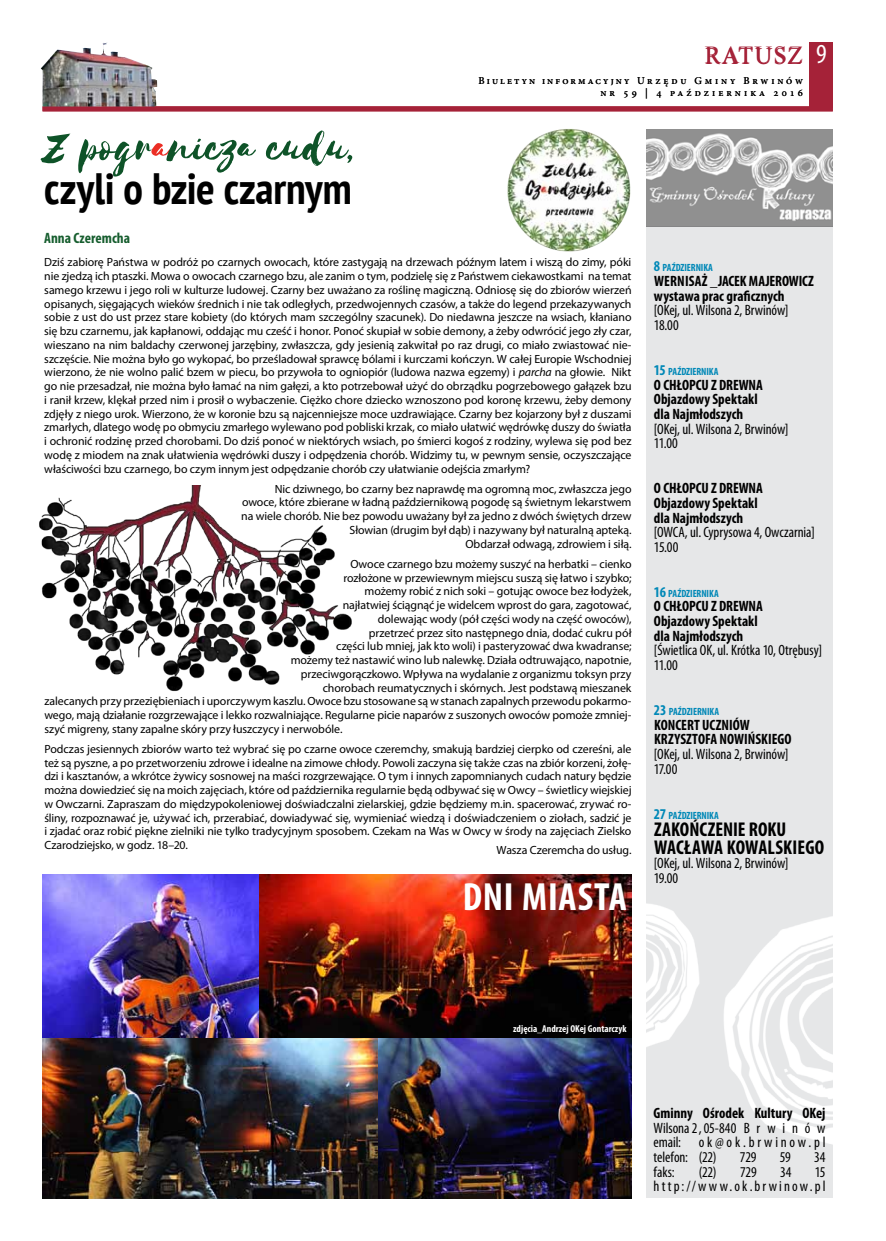
<style>
.page{position:relative;width:886px;height:1241px;background:#fff}
.page>*{position:absolute;margin:0;border:0;box-sizing:border-box;transform-origin:0 0}
.t1{font:50px "Selima";letter-spacing:-.005em;color:#0e5328}
.t2{font:700 condensed 43.75px "PT Sans";letter-spacing:-.005em;color:#000}
.t3{font:700 condensed 39.5px "Myriad Pro";letter-spacing:.015em;color:#fff}
.t4{font:24.38px "Times New Roman";letter-spacing:.05em;color:#a52238}
.t5{font:24.38px "Minion Pro";color:#a52238}
.t6{font:700 condensed 20px/17.5px "Myriad Pro";letter-spacing:.005em;color:#000}
.t7{font:condensed 15px/14.6px "Myriad Pro";letter-spacing:-.005em;color:#000}
.t8{font:700 condensed 15px/14.6px "Myriad Pro";color:#000}
.t9{font:condensed 15px/14.6px "Myriad Pro";letter-spacing:.145em;color:#000;text-align:right}
.t10{font:700 condensed 15px "Myriad Pro";color:#175e2f}
.t11{font:11.88px/13.8px "Myriad Pro";letter-spacing:-.005em;color:#000;text-align:justify}
.t12{font:700 condensed 10.5px "Myriad Pro";letter-spacing:-.01em;color:#0088b7}
.t13{font:10.5px/12.6px "Minion Pro";letter-spacing:.27em;color:#000;text-align:right}
.t14{font:700 condensed 10px "Myriad Pro";color:#fff}
.s1{font-family:"Myriad Pro";font-stretch:condensed;font-size:27.5px;color:#fff}
.s2{color:#eb2e25}
.s3{font-style:italic}
.s4{font-size:15px}
</style>
<div class="page">
<div style="left:810px;top:43px;width:23px;height:65px;background:#a52238"></div>
<div style="left:43px;top:106px;width:790px;height:5px;background:#a52238"></div>
<img style="left:41px;top:48px;width:116px;height:58px">
<div style="left:647px;top:226px;width:186px;height:972px;background:#e6e7e8"></div>
<img style="left:646px;top:839px;width:186px;height:359px">
<img style="left:631px;top:858px;width:100px;height:231px">
<img style="left:646px;top:129px;width:186px;height:97px">
<img style="left:43px;top:874px;width:217px;height:164px">
<img style="left:260px;top:874px;width:371px;height:164px">
<img style="left:43px;top:1038px;width:588px;height:160px">
<img style="left:507px;top:129px;width:124px;height:123px">
<img style="left:39px;top:485px;width:313px;height:207px">
<h3 class="t4" style="left:705px;top:38px;width:123px">RATUSZ <span class="s1">9</span></h3>
<p class="t13" style="left:478px;top:74px;width:326px">Biuletyn informacyjny Urzędu Gminy Brwinów nr 59 | 4 października 2016</p>
<h3 class="t5" style="left:705px;top:39px;width:18px">ratu</h3>
<h3 class="t5" style="left:774px;top:39px;width:29px">sz</h3>
<h1 class="t1" style="left:44px;top:119px;width:314px">Z pogr<span class="s2">a</span>nicza cudu,</h1>
<h2 class="t2" style="left:44px;top:159px;width:309px">czyli o bzie czarnym</h2>
<p class="t10" style="left:44px;top:228px;width:87px">Anna Czeremcha</p>
<p class="t11" style="left:44px;top:255px;width:589px">Dziś zabiorę Państwa w podróż po czarnych owocach, które zastygają na drzewach późnym latem i wiszą do zimy, póki nie zjedzą ich ptaszki. Mowa o owocach czarnego bzu, ale zanim o tym, podzielę się z Państwem ciekawostkami na temat samego krzewu i jego roli w kulturze ludowej. Czarny bez uważano za roślinę magiczną. Odniosę się do zbiorów wierzeń opisanych, sięgających wieków średnich i nie tak odległych, przedwojennych czasów, a także do legend przekazywanych sobie z ust do ust przez stare kobiety (do których mam szczególny szacunek). Do niedawna jeszcze na wsiach, kłaniano się bzu czarnemu, jak kapłanowi, oddając mu cześć i honor. Ponoć skupiał w sobie demony, a żeby odwrócić jego zły czar, wieszano na nim baldachy czerwonej jarzębiny, zwłaszcza, gdy jesienią zakwitał po raz drugi, co miało zwiastować nie&shy;szczęście. Nie można było go wykopać, bo prześladował sprawcę bólami i kurczami kończyn. W całej Europie Wschodniej wierzono, że nie wolno palić bzem w piecu, bo przywoła to ogniopiór (ludowa nazwa egzemy) i <span class="s3">parcha</span> na głowie. Nikt go nie przesadzał, nie można było łamać na nim gałęzi, a kto potrzebował użyć do obrządku pogrzebowego gałązek bzu i ranił krzew, klękał przed nim i prosił o wybaczenie. Ciężko chore dziecko wznoszono pod koronę krzewu, żeby demony zdjęły z niego urok. Wierzono, że w koronie bzu są najcenniejsze moce uzdrawiające. Czarny bez kojarzony był z duszami zmarłych, dlatego wodę po obmyciu zmarłego wylewano pod pobliski krzak, co miało ułatwić wędrówkę duszy do światła i ochronić rodzinę przed chorobami. Do dziś ponoć w niektórych wsiach, po śmierci kogoś z rodziny, wylewa się pod bez wodę z miodem na znak ułatwienia wędrówki duszy i odpędzenia chorób. Widzimy tu, w pewnym sensie, oczyszczające właściwości bzu czarnego, bo czym innym jest odpędzanie chorób czy ułatwianie odejścia zmarłym?</p>
<p class="t11" style="left:241px;top:481px;width:392px;text-align:right">Nic dziwnego, bo czarny bez naprawdę ma ogromną moc, zwłaszcza jego owoce, które zbierane w ładną październikową pogodę są świetnym lekarstwem na wiele chorób. Nie bez powodu uważany był za jedno z dwóch świętych drzew Słowian (drugim był dąb) i nazywany był naturalną apteką.<br>Obdarzał odwagą, zdrowiem i siłą.</p>
<p class="t11" style="left:350px;top:556px;width:283px">Owoce czarnego bzu możemy suszyć na herbatki – cienko</p>
<p class="t11" style="left:343px;top:570px;width:290px">rozłożone w przewiewnym miejscu suszą się łatwo i szybko;</p>
<p class="t11" style="left:364px;top:584px;width:268px">możemy robić z nich soki – gotując owoce bez łodyżek,</p>
<p class="t11" style="left:343px;top:598px;width:290px">najłatwiej ściągnąć je widelcem wprost do gara, zagotować,</p>
<p class="t11" style="left:378px;top:611px;width:255px">dolewając wody (pół części wody na część owoców),</p>
<p class="t11" style="left:369px;top:625px;width:264px">przetrzeć przez sito następnego dnia, dodać cukru pół</p>
<p class="t11" style="left:336px;top:639px;width:297px">części lub mniej, jak kto woli) i pasteryzować dwa kwadranse;</p>
<p class="t11" style="left:291px;top:653px;width:342px">możemy też nastawić wino lub nalewkę. Działa odtruwająco, napotnie,</p>
<p class="t11" style="left:301px;top:666px;width:332px">przeciwgorączkowo. Wpływa na wydalanie z organizmu toksyn przy</p>
<p class="t11" style="left:323px;top:680px;width:310px">chorobach reumatycznych i skórnych. Jest podstawą mieszanek</p>
<p class="t11" style="left:44px;top:694px;width:589px">zalecanych przy przeziębieniach i uporczywym kaszlu. Owoce bzu stosowane są w stanach zapalnych przewodu pokarmo-</p>
<p class="t11" style="left:44px;top:708px;width:589px">wego, mają działanie rozgrzewające i lekko rozwalniające. Regularne picie naparów z suszonych owoców pomoże zmniej-</p>
<p class="t11" style="left:44px;top:721px;width:300px">szyć migreny, stany zapalne skóry przy łuszczycy i nerwobóle.</p>
<p class="t11" style="left:44px;top:741px;width:589px">Podczas jesiennych zbiorów warto też wybrać się po czarne owoce czeremchy, smakują bardziej cierpko od czereśni, ale też są pyszne, a po przetworzeniu zdrowe i idealne na zimowe chłody. Powoli zaczyna się także czas na zbiór korzeni, żołę&shy;dzi i kasztanów, a wkrótce żywicy sosnowej na maści rozgrzewające. O tym i innych zapomnianych cudach natury będzie można dowiedzieć się na moich zajęciach, które od października regularnie będą odbywać się w Owcy – świetlicy wiejskiej w Owczarni. Zapraszam do międzypokoleniowej doświadczalni zielarskiej, gdzie będziemy m.in. spacerować, zrywać ro&shy;śliny, rozpoznawać je, używać ich, przerabiać, dowiadywać się, wymieniać wiedzą i doświadczeniem o ziołach, sadzić je i zjadać oraz robić piękne zielniki nie tylko tradycyjnym sposobem. Czekam na Was w Owcy w środy na zajęciach Zielsko Czarodziejsko, w godz. 18–20.</p>
<p class="t11" style="left:497px;top:843px;width:136px">Wasza Czeremcha do usług.</p>
<h3 class="t3" style="left:463px;top:872px;width:166px">DNI MIASTA</h3>
<p class="t12" style="left:654px;top:261px;width:61px"><span class="s4">8</span> PAŹDZIERNIKA</p>
<p class="t8" style="left:654px;top:273px;width:161px">WERNISAŻ _JACEK MAJEROWICZ wystawa prac graficznych</p>
<p class="t7" style="left:654px;top:303px;width:136px">[OKej, ul. Wilsona 2, Brwinów]<br>18.00</p>
<p class="t12" style="left:654px;top:365px;width:66px"><span class="s4">15</span> PAŹDZIERNIKA</p>
<p class="t8" style="left:654px;top:377px;width:110px">O CHŁOPCU Z DREWNA<br>Objazdowy Spektakl dla Najmłodszych</p>
<p class="t7" style="left:654px;top:421px;width:136px">[OKej, ul. Wilsona 2, Brwinów]<br>11.00</p>
<p class="t8" style="left:654px;top:480px;width:110px">O CHŁOPCU Z DREWNA<br>Objazdowy Spektakl dla Najmłodszych</p>
<p class="t7" style="left:654px;top:524px;width:162px">[OWCA, ul. Cyprysowa 4, Owczarnia]<br>15.00</p>
<p class="t12" style="left:654px;top:586px;width:66px"><span class="s4">16</span> PAŹDZIERNIKA</p>
<p class="t8" style="left:654px;top:598px;width:110px">O CHŁOPCU Z DREWNA<br>Objazdowy Spektakl dla Najmłodszych</p>
<p class="t7" style="left:654px;top:642px;width:170px">[Świetlica OK, ul. Krótka 10, Otrębusy]<br>11.00</p>
<p class="t12" style="left:654px;top:704px;width:67px"><span class="s4">23</span> PAŹDZIERNIKA</p>
<p class="t8" style="left:654px;top:717px;width:139px">KONCERT UCZNIÓW<br>KRZYSZTOFA NOWIŃSKIEGO</p>
<p class="t7" style="left:654px;top:746px;width:136px">[OKej, ul. Wilsona 2, Brwinów]<br>17.00</p>
<p class="t12" style="left:654px;top:808px;width:66px"><span class="s4">27</span> PAŹDZIERNIKA</p>
<h3 class="t6" style="left:654px;top:820px;width:172px">ZAKOŃCZENIE ROKU<br>WACŁAWA KOWALSKIEGO</h3>
<p class="t7" style="left:654px;top:855px;width:136px">[OKej, ul. Wilsona 2, Brwinów]<br>19.00</p>
<p class="t14" style="left:513px;top:1022px;width:115px">zdjęcia_Andrzej OKej Gontarczyk</p>
<p class="t8" style="left:654px;top:1105px;width:173px">Gminny Ośrodek Kultury OKej</p>
<p class="t7" style="left:654px;top:1120px;width:173px;text-align:justify">Wilsona 2, 05-840 B r w i n ó w email: ok@ok.brwinow.pl telefon: (22)</p>
<p class="t7" style="left:740px;top:1149px;width:18px">729</p>
<p class="t7" style="left:780px;top:1149px;width:12px">59</p>
<p class="t7" style="left:814px;top:1149px;width:13px">34</p>
<p class="t7" style="left:654px;top:1163px;width:23px">faks:</p>
<p class="t7" style="left:699px;top:1163px;width:19px">(22)</p>
<p class="t7" style="left:740px;top:1163px;width:18px">729</p>
<p class="t7" style="left:780px;top:1163px;width:13px">34</p>
<p class="t9" style="left:654px;top:1163px;width:173px">15 http://www.ok.brwinow.pl</p>
</div>
